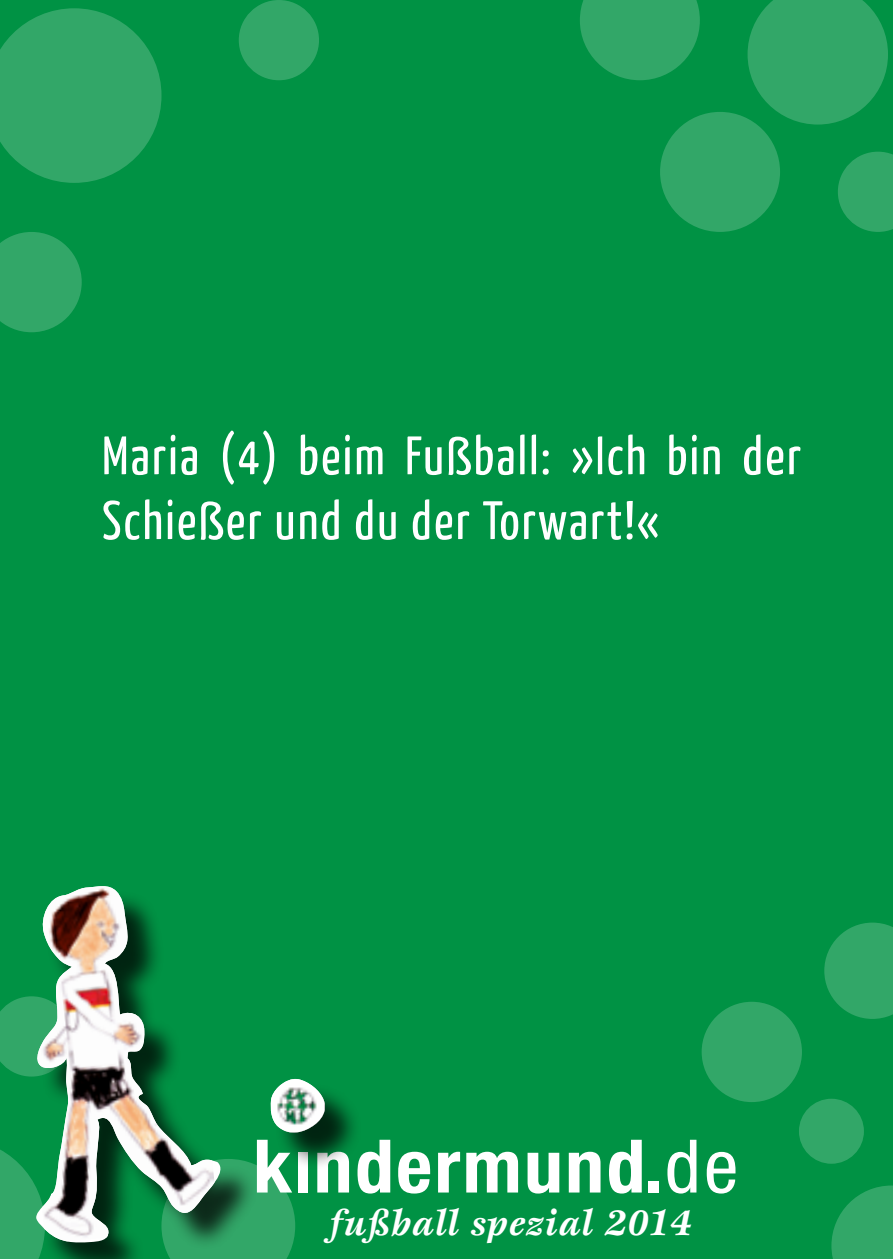
<style>
.page{position:relative;width:893px;height:1259px;background:#009244}
.page>*{position:absolute;margin:0;border:0;box-sizing:border-box;transform-origin:0 0}
.t1{font:700 condensed 73.8px "Helvetica Neue";letter-spacing:.03em;color:#fff;scale:1.05 1}
.t2{font:54px/64.8px "Yanone Kaffeesatz";letter-spacing:.04em;color:#fff}
.t3{font:italic 700 37.2px "Esprit";letter-spacing:.02em;color:#fff}
.s1{font-size:55.2px}
.s2{font-weight:400}
</style>
<div class="page">
<svg style="left:580px;top:0;width:120px;height:80px"></svg>
<div style="left:660px;top:112px;width:120px;height:120px;background:#32a768;border-radius:50%"></div>
<svg style="left:0;top:8px;width:162px;height:175px"></svg>
<svg style="left:747px;top:0;width:141px;height:125px"></svg>
<svg style="left:0;top:232px;width:82px;height:100px"></svg>
<div style="left:239px;top:0;width:80px;height:80px;background:#32a768;border-radius:50%"></div>
<svg style="left:838px;top:152px;width:55px;height:80px"></svg>
<svg style="left:0;top:1150px;width:42px;height:109px;background:#2ca463"></svg>
<svg style="left:831px;top:1185px;width:62px;height:74px"></svg>
<svg style="left:824px;top:922px;width:69px;height:97px"></svg>
<svg style="left:258px;top:1166px;width:37px;height:93px"></svg>
<div style="left:702px;top:1001px;width:100px;height:101px;background:#32a768;border-radius:50%"></div>
<svg style="left:0;top:996px;width:32px;height:80px;background:#2ca463"></svg>
<div style="left:799px;top:1098px;width:65px;height:65px;background:#32a768;border-radius:50%"></div>
<div style="left:275px;top:1082px;width:88px;height:88px;background:#000;opacity:.75"></div>
<div style="left:275px;top:1082px;width:53px;height:54px;background:#000;opacity:.75"></div>
<img style="left:271px;top:1079px;width:54px;height:53px">
<div style="left:42px;top:889px;width:216px;height:370px;background:#000;opacity:.75"></div>
<svg style="left:32px;top:889px;width:196px;height:354px"></svg>
<img style="left:32px;top:886px;width:182px;height:355px">
<p class="t2" style="left:102px;top:421px;width:700px">Maria (4) beim Fußball: »Ich bin der<br>Schießer und du der Torwart!«</p>
<h1 class="t1" style="left:253px;top:1121px;width:464px">k<span class="s1">|</span>ndermund.<span class="s2">de</span></h1>
<p class="t3" style="left:329px;top:1200px;width:363px">fußball spezial 2014</p>
</div>
